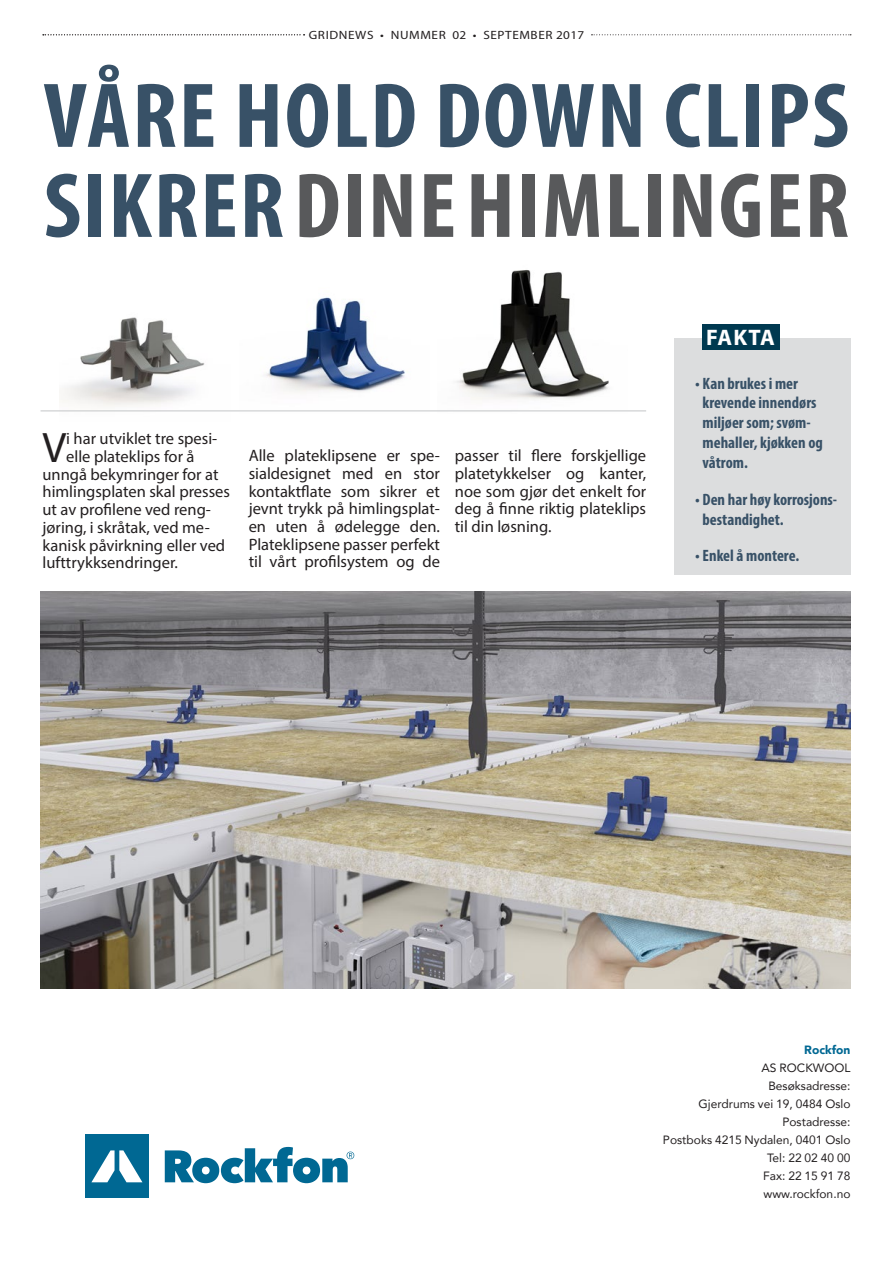
<style>
.page{position:relative;width:893px;height:1263px;background:#fff}
.page>*{position:absolute;margin:0;border:0;box-sizing:border-box;transform-origin:0 0}
.t1{font:700 condensed 93px/90px "Myriad Pro";letter-spacing:.02em;color:#385167}
.t2{font:42.75px "Myriad Pro";color:#231f20}
.t3{font:700 22.5px "Myriad Pro";letter-spacing:.015em;color:#fff}
.t4{font:16.5px/17.7px "Myriad Pro";color:#231f20;text-align:justify}
.t5{font:700 condensed 16.5px/19.8px "Myriad Pro";color:#385167}
.t6{font:12px/18px "Avenir";color:#231f20;text-align:right}
.t7{font:12px "Myriad Pro";letter-spacing:.045em;color:#231f20;scale:1.1 1}
.t8{font:900 12px "Avenir";color:#006893}
.s1{color:#58595b}
</style>
<div class="page">
<svg style="left:43px;top:34px;width:262px;height:1px"></svg>
<svg style="left:591px;top:34px;width:260px;height:1px"></svg>
<img style="left:239px;top:297px;width:190px;height:115px">
<img style="left:438px;top:270px;width:189px;height:142px">
<img style="left:59px;top:317px;width:172px;height:95px">
<div style="left:674px;top:338px;width:176px;height:236px;background:#dcddde"></div>
<div style="left:702px;top:324px;width:77px;height:25px;background:#003950"></div>
<img style="left:41px;top:592px;width:809px;height:397px">
<hr style="left:41px;top:410px;width:605px;height:1px;background:#c7c9cb">
<svg style="left:165px;top:1147px;width:189px;height:36px"></svg>
<div style="left:85px;top:1134px;width:64px;height:64px;background:#006893"></div>
<svg style="left:91px;top:1150px;width:51px;height:32px"></svg>
<p class="t7" style="left:309px;top:28px;width:252px">GRIDNEWS • NUMMER 02 • SEPTEMBER 2017</p>
<h1 class="t1" style="left:44px;top:69px;width:807px">VÅRE HOLD DOWN CLIPS<br>SIKRER <span class="s1">DINE HIMLINGER</span></h1>
<h2 class="t2" style="left:42px;top:421px;width:25px">V</h2>
<p class="t4" style="left:66px;top:430px;width:153px">i har utviklet tre spesi-</p>
<p class="t4" style="left:66px;top:447px;width:130px">elle plateklips for å</p>
<p class="t4" style="left:43px;top:465px;width:177px">unngå bekymringer for at</p>
<p class="t4" style="left:43px;top:483px;width:189px">himlingsplaten skal presses</p>
<p class="t4" style="left:43px;top:500px;width:170px">ut av profilene ved reng-</p>
<p class="t4" style="left:43px;top:518px;width:169px">jøring, i skråtak, ved me-</p>
<p class="t4" style="left:43px;top:536px;width:184px">kanisk påvirkning eller ved</p>
<p class="t4" style="left:43px;top:554px;width:137px">lufttrykksendringer.</p>
<p class="t4" style="left:249px;top:446px;width:193px">Alle plateklipsene er spe&shy;sialdesignet med en stor kontaktflate som sikrer et jevnt trykk på himlingsplat&shy;en uten å ødelegge den.<br>Plateklipsene passer perfekt til vårt profilsystem og de</p>
<p class="t4" style="left:455px;top:447px;width:193px">passer til flere forskjellige platetykkelser og kanter, noe som gjør det enkelt for deg å finne riktig plateklips til din løsning.</p>
<h3 class="t3" style="left:706px;top:323px;width:70px">FAKTA</h3>
<p class="t5" style="left:703px;top:373px;width:122px;text-indent:-7px">• Kan brukes i mer krevende innendørs miljøer som; svøm&shy;mehaller, kjøkken og våtrom.</p>
<p class="t5" style="left:703px;top:489px;width:136px;text-indent:-7px">• Den har høy korrosjons&shy;bestandighet.</p>
<p class="t5" style="left:695px;top:546px;width:106px">• Enkel å montere.</p>
<p class="t8" style="left:804px;top:1040px;width:48px">Rockfon</p>
<p class="t6" style="left:663px;top:1059px;width:189px">AS ROCKWOOL<br>Besøksadresse:<br>Gjerdrums vei 19, 0484 Oslo<br>Postadresse:<br>Postboks 4215 Nydalen, 0401 Oslo<br>Tel: 22 02 40 00<br>Fax: 22 15 91 78<br>www.rockfon.no</p>
</div>
